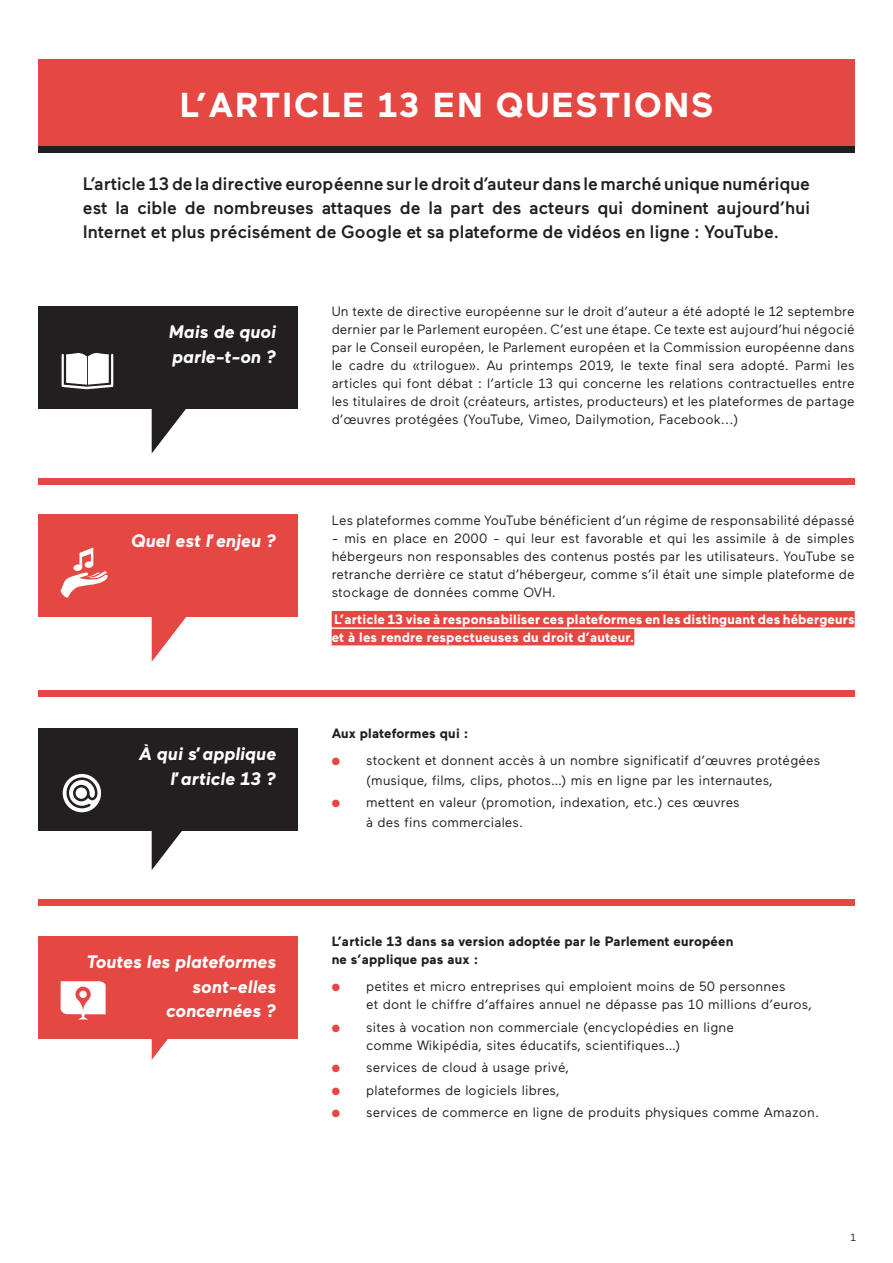
<style>
.page{position:relative;width:893px;height:1263px;background:#fff}
.page>*{position:absolute;margin:0;border:0;box-sizing:border-box;transform-origin:0 0}
.t1{font:700 34.5px "Maax";letter-spacing:.05em;color:#fff}
.t2{font:500 18px/24px "Maax";color:#231f20;text-align:justify}
.t3{font:italic 700 18px/24.3px "Maax";color:#fff;text-align:right}
.t4{font:13.5px/18px "Maax";letter-spacing:.01em;color:#231f20;text-align:justify}
.t5{font:700 13.5px/18px "Maax";letter-spacing:.01em;color:#fff}
.t6{font:700 13.5px "Maax";letter-spacing:.01em;color:#231f20}
.t7{font:10.5px "Maax";color:#231f20}
.s1{color:#e54843}
</style>
<div class="page">
<div style="left:38px;top:306px;width:260px;height:102px;background:#231f20"></div>
<div style="left:38px;top:514px;width:260px;height:103px;background:#e54843"></div>
<div style="left:38px;top:728px;width:260px;height:102px;background:#231f20"></div>
<div style="left:38px;top:60px;width:817px;height:89px;background:#e54843"></div>
<svg style="left:152px;top:408px;width:51px;height:45px"></svg>
<svg style="left:152px;top:617px;width:34px;height:45px"></svg>
<svg style="left:152px;top:830px;width:51px;height:40px"></svg>
<div style="left:332px;top:611px;width:523px;height:16px;background:#e54843"></div>
<div style="left:332px;top:629px;width:302px;height:16px;background:#e54843"></div>
<div style="left:38px;top:690px;width:817px;height:6px;background:#e54843"></div>
<div style="left:38px;top:478px;width:817px;height:7px;background:#e54843"></div>
<div style="left:38px;top:147px;width:817px;height:6px;background:#231f20"></div>
<svg style="left:62px;top:353px;width:51px;height:36px;background:#d5d4d4"></svg>
<svg style="left:63px;top:774px;width:38px;height:38px"></svg>
<svg style="left:61px;top:547px;width:47px;height:51px"></svg>
<div style="left:38px;top:936px;width:260px;height:102px;background:#e54843"></div>
<svg style="left:152px;top:1038px;width:51px;height:22px"></svg>
<div style="left:38px;top:899px;width:817px;height:6px;background:#e54843"></div>
<svg style="left:61px;top:981px;width:45px;height:38px"></svg>
<p class="t1" style="left:180px;top:87px;width:535px">L’ARTICLE 13 EN QUESTIONS</p>
<p class="t2" style="left:83px;top:172px;width:729px">L’article 13 de la directive européenne sur le droit d’auteur dans le marché unique numérique est la cible de nombreuses attaques de la part des acteurs qui dominent aujourd’hui Internet et plus précisément de Google et sa plateforme de vidéos en ligne : YouTube.</p>
<p class="t3" style="left:169px;top:320px;width:109px">Mais de quoi</p>
<p class="t3" style="left:172px;top:344px;width:106px">parle-t-on ?</p>
<p class="t3" style="left:131px;top:528px;width:146px">Quel est l’enjeu ?</p>
<p class="t3" style="left:139px;top:742px;width:138px">À qui s’applique</p>
<p class="t3" style="left:171px;top:766px;width:107px">l’article 13 ?</p>
<p class="t3" style="left:86px;top:950px;width:191px">Toutes les plateformes sont-elles</p>
<p class="t3" style="left:166px;top:998px;width:112px">concernées ?</p>
<p class="t4" style="left:332px;top:303px;width:524px">Un texte de directive européenne sur le droit d’auteur a été adopté le 12 septembre dernier par le Parlement européen. C’est une étape. Ce texte est aujourd’hui négocié par le Conseil européen, le Parlement européen et la Commission européenne dans le cadre du «trilogue». Au printemps 2019, le texte final sera adopté. Parmi les articles qui font débat : l’article 13 qui concerne les relations contractuelles entre les titulaires de droit (créateurs, artistes, producteurs) et les plateformes de partage d’œuvres protégées (YouTube, Vimeo, Dailymotion, Facebook...)</p>
<p class="t4" style="left:332px;top:511px;width:525px">Les plateformes comme YouTube bénéficient d’un régime de responsabilité dépassé</p>
<p class="t4" style="left:332px;top:529px;width:524px">- mis en place en 2000 - qui leur est favorable et qui les assimile à de simples hébergeurs non responsables des contenus postés par les utilisateurs. YouTube se retranche derrière ce statut d’hébergeur, comme s’il était une simple plateforme de stockage de données comme OVH.</p>
<p class="t5" style="left:332px;top:610px;width:525px">L’article 13 vise à responsabiliser ces plateformes en les distinguant des hébergeurs et à les rendre respectueuses du droit d’auteur.</p>
<p class="t6" style="left:332px;top:726px;width:138px">Aux plateformes qui :</p>
<p class="t4" style="left:332px;top:752px;width:490px"><span class="s1">●</span> stockent et donnent accès à un nombre significatif d’œuvres protégées</p>
<p class="t4" style="left:366px;top:771px;width:408px">(musique, films, clips, photos…) mis en ligne par les internautes,</p>
<p class="t4" style="left:332px;top:794px;width:410px"><span class="s1">●</span> mettent en valeur (promotion, indexation, etc.) ces œuvres</p>
<p class="t4" style="left:366px;top:813px;width:158px">à des fins commerciales.</p>
<p class="t6" style="left:332px;top:934px;width:403px">L’article 13 dans sa version adoptée par le Parlement européen</p>
<p class="t6" style="left:332px;top:952px;width:148px">ne s’applique pas aux :</p>
<p class="t4" style="left:332px;top:978px;width:455px"><span class="s1">●</span> petites et micro entreprises qui emploient moins de 50 personnes</p>
<p class="t4" style="left:366px;top:996px;width:447px">et dont le chiffre d’affaires annuel ne dépasse pas 10 millions d’euros,</p>
<p class="t4" style="left:332px;top:1018px;width:404px"><span class="s1">●</span> sites à vocation non commerciale (encyclopédies en ligne</p>
<p class="t4" style="left:366px;top:1036px;width:316px">comme Wikipédia, sites éducatifs, scientifiques…)</p>
<p class="t4" style="left:332px;top:1059px;width:239px"><span class="s1">●</span> services de cloud à usage privé,</p>
<p class="t4" style="left:332px;top:1081px;width:230px"><span class="s1">●</span> plateformes de logiciels libres,</p>
<p class="t4" style="left:332px;top:1104px;width:489px"><span class="s1">●</span> services de commerce en ligne de produits physiques comme Amazon.</p>
<p class="t7" style="left:850px;top:1232px;width:7px">1</p>
</div>
